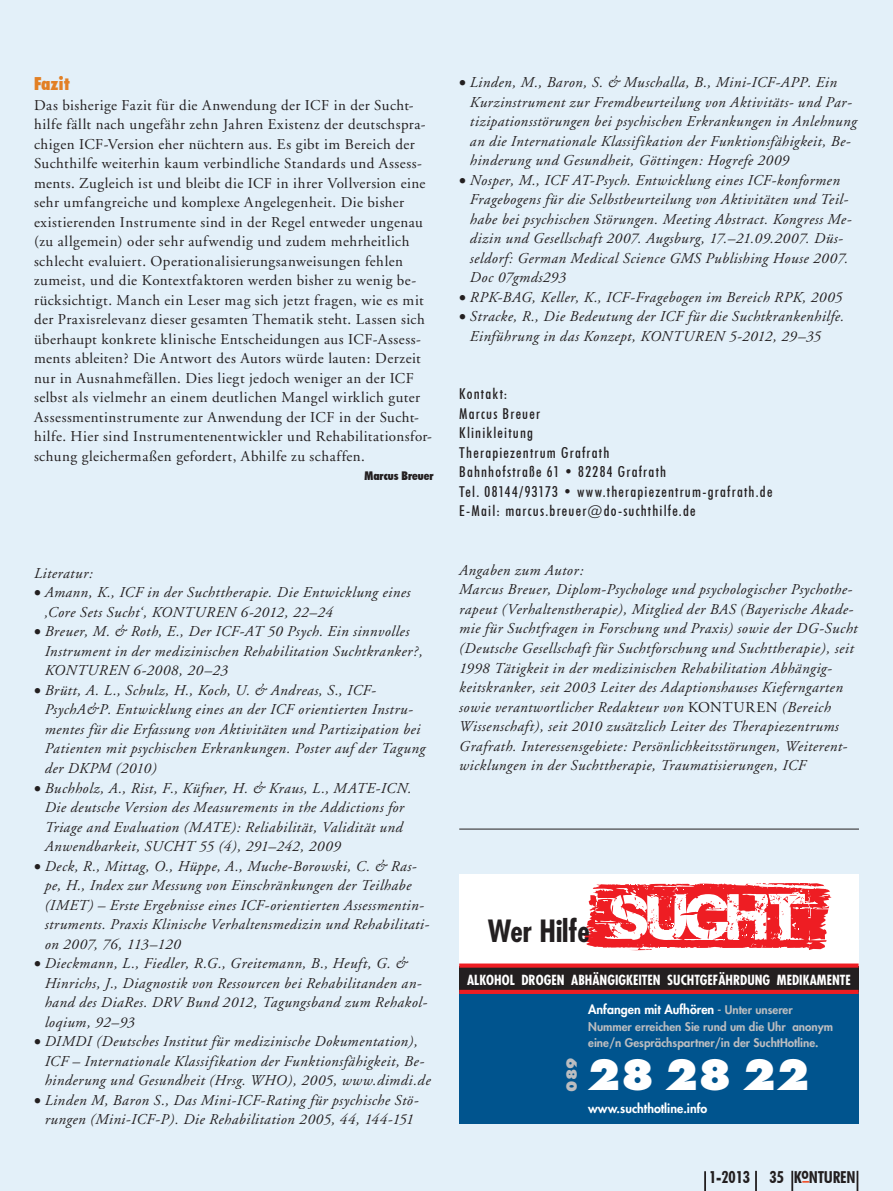
<style>
.page{position:relative;width:893px;height:1191px;background:#e3f0f9}
.page>*{position:absolute;margin:0;border:0;box-sizing:border-box;transform-origin:0 0}
.t1{font:800 40.5px "Futura";color:#fff}
.t2{font:700 condensed 29.85px "Futura";color:#231f20}
.t3{font:900 condensed 18px "Futura BT";letter-spacing:.02em;color:#e28025}
.t4{font:700 condensed 16.5px "Futura BT";letter-spacing:-.01em;color:#231f20}
.t5{font:italic 15px/19.5px "Adobe Garamond";letter-spacing:.03em;color:#231f20}
.t6{font:15px/19.5px "Adobe Garamond";letter-spacing:.03em;color:#231f20}
.t7{font:500 condensed 15px/19.5px "Futura BT";letter-spacing:.08em;color:#231f20}
.t8{font:700 condensed 13.65px "Futura";color:#fff}
.t9{font:800 13.65px "Futura";color:#bcbdc0}
.t10{font:800 12.45px "Futura";color:#fff}
.t11{font:900 condensed 12px "Futura BT";color:#231f20}
.t12{font:800 11.55px/16.6px "Futura";color:#bcbdc0}
.s1{font-style:normal}
.s2{font-size:11.55px;color:#bcbdc0}
</style>
<div class="page">
<hr style="left:791px;top:1170px;width:2px;height:21px;background:#231f20">
<svg style="left:857px;top:1170px;width:1px;height:21px"></svg>
<hr style="left:704px;top:1171px;width:2px;height:20px;background:#231f20">
<hr style="left:755px;top:1170px;width:2px;height:21px;background:#231f20">
<div style="left:459px;top:874px;width:400px;height:249px;background:#fff"></div>
<div style="left:459px;top:982px;width:400px;height:141px;background:#00548e"></div>
<svg style="left:583px;top:883px;width:249px;height:67px"></svg>
<div style="left:459px;top:966px;width:400px;height:26px;background:#231f20"></div>
<svg style="left:459px;top:963px;width:400px;height:4px;background:#ef3a3f"></svg>
<div style="left:459px;top:989px;width:400px;height:5px;background:#ee1d23"></div>
<hr style="left:459px;top:829px;width:400px;height:1px;background:#231f20">
<p class="t3" style="left:34px;top:73px;width:37px">Fazit</p>
<p class="t6" style="left:34px;top:96px;width:400px">Das bisherige Fazit für die Anwendung der ICF in der Sucht&shy;hilfe fällt nach ungefähr zehn Jahren Existenz der deutschspra&shy;chigen ICF-Version eher nüchtern aus. Es gibt im Bereich der Suchthilfe weiterhin kaum verbindliche Standards und Assess&shy;ments. Zugleich ist und bleibt die ICF in ihrer Vollversion eine sehr umfangreiche und komplexe Angelegenheit. Die bisher existierenden Instrumente sind in der Regel entweder ungenau (zu allgemein) oder sehr aufwendig und zudem mehrheitlich schlecht evaluiert. Operationalisierungsanweisungen fehlen zumeist, und die Kontextfaktoren werden bisher zu wenig be&shy;rücksichtigt. Manch ein Leser mag sich jetzt fragen, wie es mit der Praxisrelevanz dieser gesamten Thematik steht. Lassen sich überhaupt konkrete klinische Entscheidungen aus ICF-Assess&shy;ments ableiten? Die Antwort des Autors würde lauten: Derzeit nur in Ausnahmefällen. Dies liegt jedoch weniger an der ICF selbst als vielmehr an einem deutlichen Mangel wirklich guter Assessmentinstrumente zur Anwendung der ICF in der Sucht&shy;hilfe. Hier sind Instrumentenentwickler und Rehabilitationsfor&shy;schung gleichermaßen gefordert, Abhilfe zu schaffen.</p>
<p class="t11" style="left:365px;top:469px;width:71px">Marcus Breuer</p>
<p class="t5" style="left:34px;top:564px;width:60px">Literatur:</p>
<p class="t5" style="left:45px;top:583px;width:367px;text-indent:-11px">• Amann, K., ICF in der Suchttherapie. Die Entwicklung eines ‚Core Sets Sucht‘, KONTUREN 6-2012, 22–24</p>
<p class="t5" style="left:45px;top:622px;width:380px;text-indent:-11px">• Breuer, M. &amp; Roth, E., Der ICF-AT 50 Psych. Ein sinnvolles<br>Instrument in der medizinischen Rehabilitation Suchtkranker?,<br>KONTUREN 6-2008, 20–23</p>
<p class="t5" style="left:45px;top:681px;width:382px;text-indent:-11px">• Brütt, A. L., Schulz, H., Koch, U. &amp; Andreas, S., ICF-PsychA&amp;P. Entwicklung eines an der ICF orientierten Instru&shy;mentes für die Erfassung von Aktivitäten und Partizipation bei Patienten mit psychischen Erkrankungen. Poster auf der Tagung der DKPM (2010)</p>
<p class="t5" style="left:45px;top:778px;width:368px;text-indent:-11px">• Buchholz, A., Rist, F., Küfner, H. &amp; Kraus, L., MATE-ICN.<br>Die deutsche Version des Measurements in the Addictions for Triage and Evaluation (MATE): Reliabilität, Validität und Anwendbarkeit, SUCHT 55 (4), 291–242, 2009</p>
<p class="t5" style="left:45px;top:856px;width:386px;text-indent:-11px">• Deck, R., Mittag, O., Hüppe, A., Muche-Borowski, C. &amp; Ras&shy;pe, H., Index zur Messung von Einschränkungen der Teilhabe (IMET) – Erste Ergebnisse eines ICF-orientierten Assessmentin&shy;struments. Praxis Klinische Verhaltensmedizin und Rehabilitati&shy;on 2007, 76, 113–120</p>
<p class="t5" style="left:45px;top:954px;width:384px;text-indent:-11px">• Dieckmann, L., Fiedler, R.G., Greitemann, B., Heuft, G. &amp; Hinrichs, J., Diagnostik von Ressourcen bei Rehabilitanden an&shy;hand des DiaRes. DRV Bund 2012, Tagungsband zum Rehakol&shy;loqium, 92–93</p>
<p class="t5" style="left:45px;top:1032px;width:387px;text-indent:-11px">• DIMDI (Deutsches Institut für medizinische Dokumentation),<br>ICF – Internationale Klassifikation der Funktionsfähigkeit, Be&shy;hinderung und Gesundheit (Hrsg. WHO), 2005, www.dimdi.de</p>
<p class="t5" style="left:34px;top:1090px;width:386px;text-align:center">• Linden M, Baron S., Das Mini-ICF-Rating für psychische Stö&shy;rungen (Mini-ICF-P). Die Rehabilitation 2005, 44, 144-151</p>
<p class="t5" style="left:470px;top:73px;width:388px;text-indent:-11px">• Linden, M., Baron, S. &amp; Muschalla, B., Mini-ICF-APP. Ein Kurzinstrument zur Fremdbeurteilung von Aktivitäts- und Par&shy;tizipationsstörungen bei psychischen Erkrankungen in Anlehnung an die Internationale Klassifikation der Funktionsfähigkeit, Be&shy;hinderung und Gesundheit, Göttingen: Hogrefe 2009</p>
<p class="t5" style="left:470px;top:171px;width:383px;text-indent:-11px">• Nosper, M., ICF AT-Psych. Entwicklung eines ICF-konformen Fragebogens für die Selbstbeurteilung von Aktivitäten und Teil&shy;habe bei psychischen Störungen. Meeting Abstract. Kongress Me&shy;dizin und Gesellschaft 2007. Augsburg, 17.–21.09.2007. Düs&shy;seldorf: German Medical Science GMS Publishing House 2007.<br>Doc 07gmds293</p>
<p class="t5" style="left:459px;top:288px;width:385px">• RPK-BAG, Keller, K., ICF-Fragebogen im Bereich RPK, 2005</p>
<p class="t5" style="left:470px;top:307px;width:376px;text-indent:-11px">• Stracke, R., Die Bedeutung der ICF für die Suchtkrankenhilfe.<br>Einführung in das Konzept, KONTUREN 5-2012, 29–35</p>
<p class="t7" style="left:459px;top:384px;width:315px">Kontakt:<br>Marcus Breuer<br>Klinikleitung<br>Therapiezentrum Grafrath<br>Bahnhofstraße 61 • 82284 Grafrath<br>Tel. 08144/93173 • www.therapiezentrum-grafrath.de<br>E-Mail: marcus.breuer@do-suchthilfe.de</p>
<p class="t5" style="left:459px;top:561px;width:400px">Angaben zum Autor:<br>Marcus Breuer, Diplom-Psychologe und psychologischer Psychothe&shy;rapeut (Verhaltenstherapie), Mitglied der BAS (Bayerische Akade&shy;mie für Suchtfragen in Forschung und Praxis) sowie der DG-Sucht (Deutsche Gesellschaft für Suchtforschung und Suchttherapie), seit 1998 Tätigkeit in der medizinischen Rehabilitation Abhängig&shy;keitskranker, seit 2003 Leiter des Adaptionshauses Kieferngarten sowie verantwortlicher Redakteur von <span class="s1">KONTUREN</span> (Bereich Wissenschaft), seit 2010 zusätzlich Leiter des Therapiezentrums Grafrath. Interessensgebiete: Persönlichkeitsstörungen, Weiterent&shy;wicklungen in der Suchttherapie, Traumatisierungen, ICF</p>
<h2 class="t2" style="left:488px;top:912px;width:104px">Wer Hilfe</h2>
<p class="t8" style="left:467px;top:971px;width:385px">ALKOHOL DROGEN ABHÄNGIGKEITEN SUCHTGEFÄHRDUNG MEDIKAMENTE</p>
<p class="t10" style="left:588px;top:1001px;width:206px">Anfangen mit Aufhören <span class="s2">- Unter unserer</span></p>
<p class="t12" style="left:588px;top:1018px;width:246px">Nummer erreichen Sie rund um die Uhr anonym eine/n Gesprächspartner/in der SuchtHotline.</p>
<p class="t9" style="left:563px;top:1091px;width:36px;rotate:-90deg">089</p>
<h1 class="t1" style="left:587px;top:1049px;width:224px">28 28 22</h1>
<p class="t10" style="left:588px;top:1100px;width:121px">www.suchthotline.info</p>
<p class="t4" style="left:709px;top:1166px;width:148px">1-2013 35 Ko<sub>–</sub>NTUREN</p>
</div>
